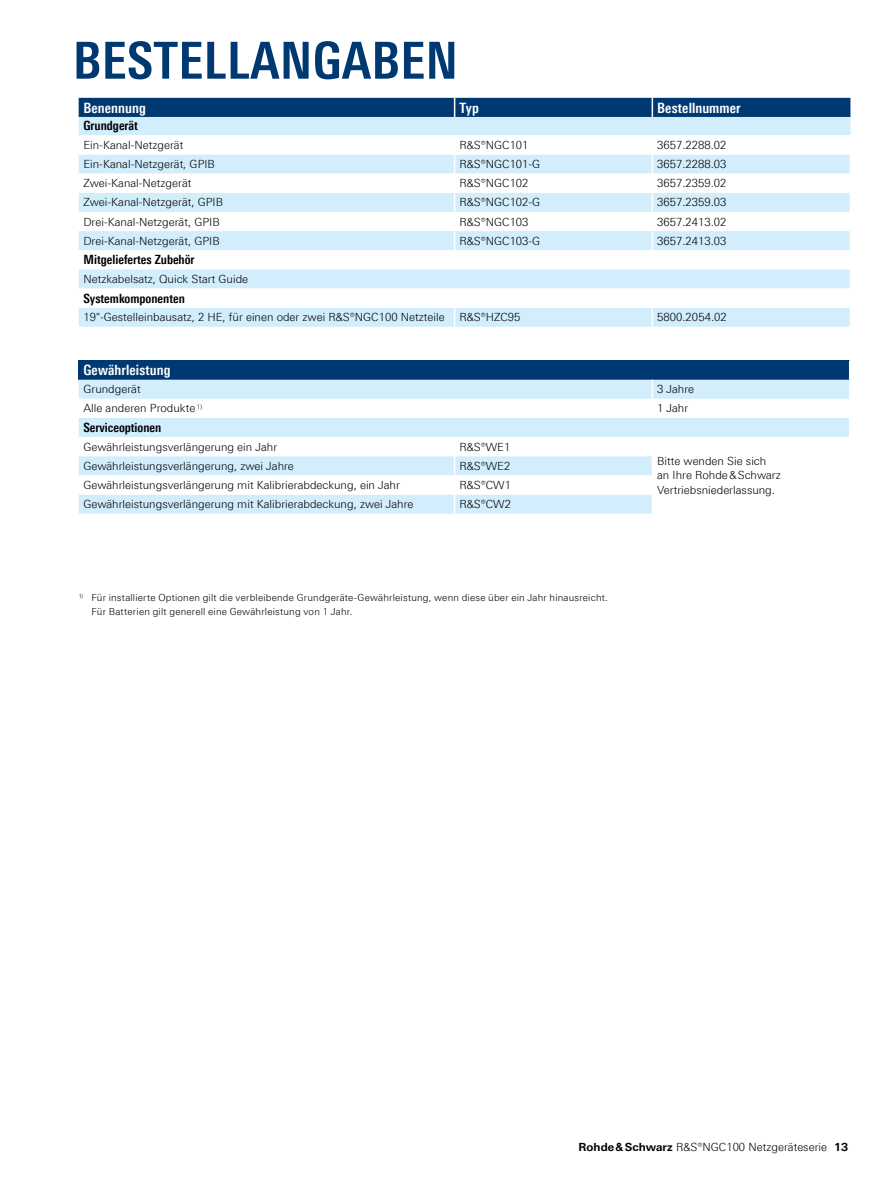
<style>
.page{position:relative;width:893px;height:1191px;background:#fff}
.page>*{position:absolute;margin:0;border:0;box-sizing:border-box;transform-origin:0 0}
.Seiten_Headline_34Pt_blau{font:700 condensed 51px "Linotype Universfor RS";letter-spacing:.01em;color:#003872}
.Tabellenueberschrift{font:700 condensed 14.25px "Linotype Universfor RS";letter-spacing:.005em;color:#fff}
.Tabellefett{font:700 condensed 12.75px "Linotype Universfor RS";color:#000}
.Tabelletext{font:300 11.25px/14.7px "Linotype Universfor RS";color:#000}
.Fussnote{font:300 9.75px/13.5px "Linotype Universfor RS";letter-spacing:.02em;color:#000}
.s1{font-weight:700}
</style>
<div class="page">
<div style="left:79px;top:117px;width:771px;height:210px;background:#d2edfc"></div>
<svg style="left:79px;top:135px;width:771px;height:173px"></svg>
<svg style="left:454px;top:135px;width:1px;height:115px"></svg>
<svg style="left:652px;top:135px;width:1px;height:115px"></svg>
<svg style="left:454px;top:308px;width:1px;height:19px"></svg>
<svg style="left:652px;top:308px;width:1px;height:19px"></svg>
<div style="left:79px;top:98px;width:771px;height:19px;background:#003872"></div>
<div style="left:79px;top:360px;width:771px;height:20px;background:#003872"></div>
<div style="left:79px;top:380px;width:770px;height:19px;background:#d2edfc"></div>
<svg style="left:79px;top:418px;width:770px;height:95px"></svg>
<svg style="left:652px;top:380px;width:1px;height:19px"></svg>
<svg style="left:454px;top:437px;width:1px;height:76px"></svg>
<svg style="left:652px;top:437px;width:1px;height:76px"></svg>
<svg style="left:849px;top:360px;width:1px;height:20px"></svg>
<p class="Seiten_Headline_34Pt_blau" style="left:73px;top:30px;width:386px">BESTELLANGABEN</p>
<p class="Tabellenueberschrift" style="left:83px;top:99px;width:64px">Benennung</p>
<p class="Tabellenueberschrift" style="left:459px;top:99px;width:21px">Typ</p>
<p class="Tabellenueberschrift" style="left:657px;top:99px;width:85px">Bestellnummer</p>
<p class="Tabellefett" style="left:83px;top:118px;width:56px">Grundgerät</p>
<p class="Tabelletext" style="left:83px;top:137px;width:101px">Ein-Kanal-Netzgerät</p>
<p class="Tabelletext" style="left:459px;top:137px;width:71px">R&amp;S®NGC101</p>
<p class="Tabelletext" style="left:657px;top:137px;width:71px">3657.2288.02</p>
<p class="Tabelletext" style="left:83px;top:157px;width:133px">Ein-Kanal-Netzgerät, GPIB</p>
<p class="Tabelletext" style="left:459px;top:157px;width:82px">R&amp;S®NGC101-G</p>
<p class="Tabelletext" style="left:657px;top:157px;width:71px">3657.2288.03</p>
<p class="Tabelletext" style="left:83px;top:176px;width:110px">Zwei-Kanal-Netzgerät</p>
<p class="Tabelletext" style="left:459px;top:176px;width:71px">R&amp;S®NGC102</p>
<p class="Tabelletext" style="left:657px;top:176px;width:71px">3657.2359.02</p>
<p class="Tabelletext" style="left:83px;top:195px;width:141px">Zwei-Kanal-Netzgerät, GPIB</p>
<p class="Tabelletext" style="left:459px;top:195px;width:82px">R&amp;S®NGC102-G</p>
<p class="Tabelletext" style="left:657px;top:195px;width:71px">3657.2359.03</p>
<p class="Tabelletext" style="left:83px;top:214px;width:138px">Drei-Kanal-Netzgerät, GPIB</p>
<p class="Tabelletext" style="left:459px;top:214px;width:71px">R&amp;S®NGC103</p>
<p class="Tabelletext" style="left:657px;top:214px;width:71px">3657.2413.02</p>
<p class="Tabelletext" style="left:83px;top:233px;width:138px">Drei-Kanal-Netzgerät, GPIB</p>
<p class="Tabelletext" style="left:459px;top:233px;width:82px">R&amp;S®NGC103-G</p>
<p class="Tabelletext" style="left:657px;top:233px;width:71px">3657.2413.03</p>
<p class="Tabellefett" style="left:83px;top:252px;width:113px">Mitgeliefertes Zubehör</p>
<p class="Tabelletext" style="left:83px;top:271px;width:166px">Netzkabelsatz, Quick Start Guide</p>
<p class="Tabellefett" style="left:83px;top:290px;width:103px">Systemkomponenten</p>
<p class="Tabelletext" style="left:83px;top:310px;width:363px">19"-Gestelleinbausatz, 2 HE, für einen oder zwei R&amp;S®NGC100 Netzteile</p>
<p class="Tabelletext" style="left:459px;top:310px;width:63px">R&amp;S®HZC95</p>
<p class="Tabelletext" style="left:657px;top:310px;width:71px">5800.2054.02</p>
<p class="Tabellenueberschrift" style="left:83px;top:362px;width:89px">Gewährleistung</p>
<p class="Tabelletext" style="left:83px;top:382px;width:59px">Grundgerät</p>
<p class="Tabelletext" style="left:657px;top:382px;width:39px">3 Jahre</p>
<p class="Tabelletext" style="left:83px;top:401px;width:120px">Alle anderen Produkte <sup>1)</sup></p>
<p class="Tabelletext" style="left:657px;top:401px;width:33px">1 Jahr</p>
<p class="Tabellefett" style="left:83px;top:420px;width:79px">Serviceoptionen</p>
<p class="Tabelletext" style="left:83px;top:439px;width:195px">Gewährleistungsverlängerung ein Jahr</p>
<p class="Tabelletext" style="left:459px;top:439px;width:52px">R&amp;S®WE1</p>
<p class="Tabelletext" style="left:657px;top:453px;width:125px">Bitte wenden Sie sich an Ihre Rohde&amp;Schwarz<br>Vertriebsniederlassung.</p>
<p class="Tabelletext" style="left:83px;top:458px;width:212px">Gewährleistungsverlängerung, zwei Jahre</p>
<p class="Tabelletext" style="left:459px;top:458px;width:52px">R&amp;S®WE2</p>
<p class="Tabelletext" style="left:83px;top:477px;width:318px">Gewährleistungsverlängerung mit Kalibrierabdeckung, ein Jahr</p>
<p class="Tabelletext" style="left:459px;top:477px;width:53px">R&amp;S®CW1</p>
<p class="Tabelletext" style="left:83px;top:497px;width:332px">Gewährleistungsverlängerung mit Kalibrierabdeckung, zwei Jahre</p>
<p class="Tabelletext" style="left:459px;top:497px;width:53px">R&amp;S®CW2</p>
<p class="Fussnote" style="left:91px;top:591px;width:518px;text-indent:-13px"><sup>1)</sup> Für installierte Optionen gilt die verbleibende Grundgeräte-Gewährleistung, wenn diese über ein Jahr hinausreicht.<br>Für Batterien gilt generell eine Gewährleistung von 1 Jahr.</p>
<p class="Tabelletext" style="left:579px;top:1139px;width:271px"><span class="s1">Rohde&amp;Schwarz</span> R&amp;S®NGC100 Netzgeräteserie <span class="s1">13</span></p>
</div>
